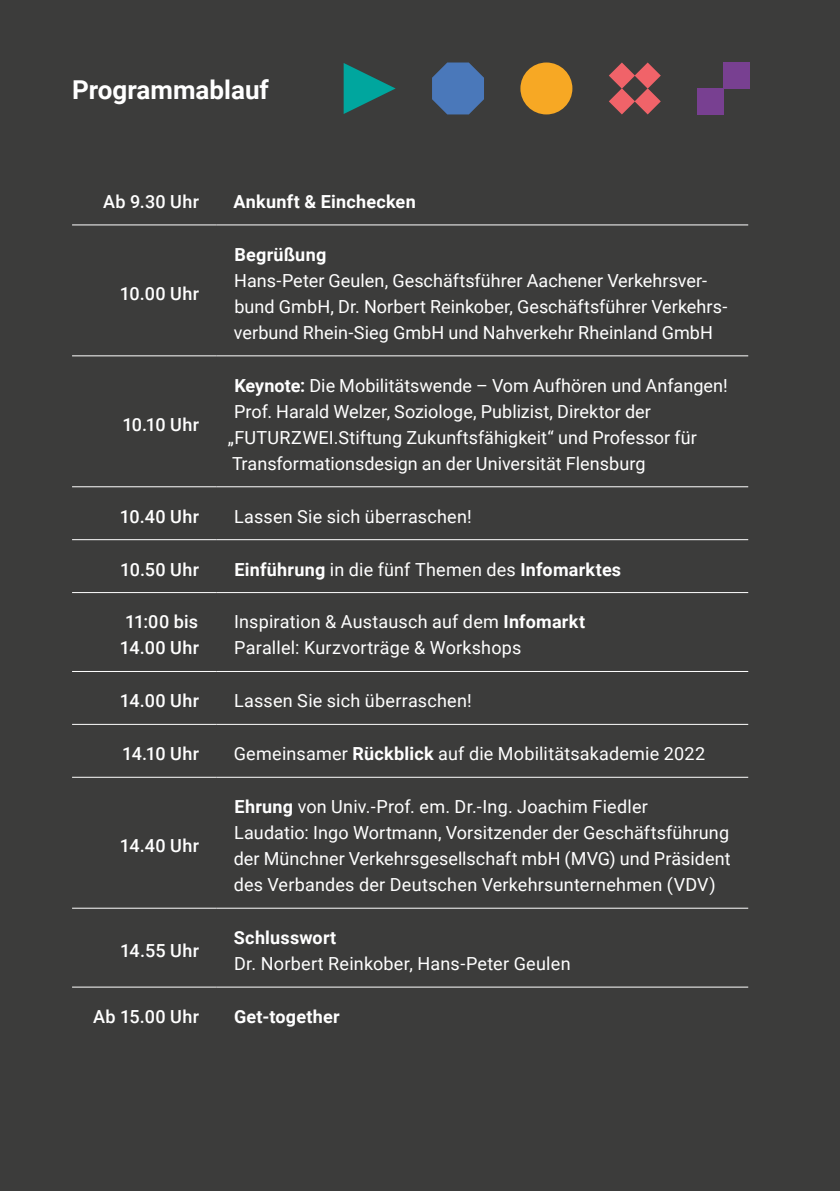
<style>
.page{position:relative;width:840px;height:1191px;background:#fff}
.page>*{position:absolute;margin:0;border:0;box-sizing:border-box;transform-origin:0 0}
.t1{font:700 26px "Roboto";color:#fff}
.t2{font:18px/26px "Roboto";letter-spacing:.005em;color:#fff}
.t3{font:500 18px/26px "Roboto";letter-spacing:.015em;color:#fff}
.t4{font:700 18px "Roboto";letter-spacing:.015em;color:#fff}
.s1{font-weight:700}
.s2{font-weight:400}
</style>
<div class="page">
<div style="left:0;top:0;width:839px;height:1191px;background:#3c3c3b"></div>
<hr style="left:72px;top:224px;width:144px;height:1px;background:#fff">
<hr style="left:216px;top:224px;width:531px;height:1px;background:#fff">
<hr style="left:72px;top:355px;width:144px;height:1px;background:#fff">
<hr style="left:216px;top:355px;width:531px;height:1px;background:#fff">
<hr style="left:72px;top:486px;width:144px;height:1px;background:#fff">
<hr style="left:216px;top:486px;width:531px;height:1px;background:#fff">
<hr style="left:72px;top:539px;width:144px;height:1px;background:#fff">
<hr style="left:216px;top:539px;width:531px;height:1px;background:#fff">
<hr style="left:72px;top:592px;width:144px;height:1px;background:#fff">
<hr style="left:216px;top:592px;width:531px;height:1px;background:#fff">
<hr style="left:72px;top:671px;width:144px;height:1px;background:#fff">
<hr style="left:216px;top:671px;width:531px;height:1px;background:#fff">
<hr style="left:72px;top:724px;width:144px;height:1px;background:#fff">
<hr style="left:216px;top:724px;width:531px;height:1px;background:#fff">
<hr style="left:72px;top:776px;width:144px;height:1px;background:#fff">
<hr style="left:216px;top:776px;width:531px;height:1px;background:#fff">
<hr style="left:72px;top:907px;width:144px;height:1px;background:#fff">
<hr style="left:216px;top:907px;width:531px;height:1px;background:#fff">
<hr style="left:72px;top:986px;width:144px;height:1px;background:#fff">
<hr style="left:216px;top:986px;width:531px;height:1px;background:#fff">
<div style="left:722px;top:62px;width:26px;height:27px;background:#784091"></div>
<div style="left:696px;top:88px;width:27px;height:26px;background:#784091"></div>
<svg style="left:343px;top:63px;width:52px;height:51px"></svg>
<div style="left:520px;top:62px;width:52px;height:52px;background:#f7a824;border-radius:50%"></div>
<svg style="left:609px;top:62px;width:51px;height:52px"></svg>
<svg style="left:432px;top:62px;width:51px;height:52px"></svg>
<h1 class="t1" style="left:72px;top:72px;width:198px">Programmablauf</h1>
<p class="t3" style="left:103px;top:188px;width:97px">Ab 9.30 Uhr</p>
<p class="t4" style="left:233px;top:189px;width:184px">Ankunft &amp; Einchecken</p>
<p class="t3" style="left:120px;top:280px;width:80px">10.00 Uhr</p>
<p class="t3" style="left:122px;top:410px;width:78px">10.10 Uhr</p>
<p class="t4" style="left:234px;top:242px;width:93px">Begrüßung</p>
<p class="t2" style="left:234px;top:267px;width:494px">Hans-Peter Geulen, Geschäftsführer Aachener Verkehrsver&shy;bund GmbH, Dr. Norbert Reinkober, Geschäftsführer Verkehrs&shy;verbund Rhein-Sieg GmbH und Nahverkehr Rheinland GmbH</p>
<p class="t2" style="left:234px;top:371px;width:494px"><span class="s1">Keynote:</span> Die Mobilitätswende – Vom Aufhören und Anfangen!</p>
<p class="t2" style="left:234px;top:397px;width:418px">Prof. Harald Welzer, Soziologe, Publizist, Direktor der</p>
<p class="t2" style="left:228px;top:423px;width:470px">„FUTURZWEI.Stiftung Zukunftsfähigkeit“ und Professor für</p>
<p class="t2" style="left:232px;top:449px;width:415px">Transformationsdesign an der Universität Flensburg</p>
<p class="t3" style="left:120px;top:502px;width:81px">10.40 Uhr</p>
<p class="t2" style="left:234px;top:502px;width:239px">Lassen Sie sich überraschen!</p>
<p class="t3" style="left:120px;top:555px;width:80px">10.50 Uhr</p>
<p class="t4" style="left:234px;top:556px;width:388px">Einführung <span class="s2">in die fünf Themen des</span> Infomarktes</p>
<p class="t3" style="left:120px;top:608px;width:81px">11:00 bis<br>14.00 Uhr</p>
<p class="t2" style="left:234px;top:608px;width:352px">Inspiration &amp; Austausch auf dem <span class="s1">Infomarkt<br></span>Parallel: Kurzvorträge &amp; Workshops</p>
<p class="t3" style="left:120px;top:687px;width:81px">14.00 Uhr</p>
<p class="t2" style="left:234px;top:687px;width:239px">Lassen Sie sich überraschen!</p>
<p class="t3" style="left:122px;top:740px;width:78px">14.10 Uhr</p>
<p class="t2" style="left:234px;top:740px;width:472px">Gemeinsamer <span class="s1">Rückblick</span> auf die Mobilitätsakademie 2022</p>
<p class="t3" style="left:120px;top:832px;width:81px">14.40 Uhr</p>
<p class="t3" style="left:120px;top:937px;width:80px">14.55 Uhr</p>
<p class="t2" style="left:233px;top:793px;width:498px"><span class="s1">Ehrung</span> von Univ.-Prof. em. Dr.-Ing. Joachim Fiedler<br>Laudatio: Ingo Wortmann, Vorsitzender der Geschäftsführung der Münchner Verkehrsgesellschaft mbH (MVG) und Präsident des Verbandes der Deutschen Verkehrsunternehmen (VDV)</p>
<p class="t4" style="left:234px;top:925px;width:104px">Schlusswort</p>
<p class="t2" style="left:234px;top:950px;width:338px">Dr. Norbert Reinkober, Hans-Peter Geulen</p>
<p class="t3" style="left:93px;top:1002px;width:107px">Ab 15.00 Uhr</p>
<p class="t4" style="left:234px;top:1004px;width:107px">Get-together</p>
</div>
